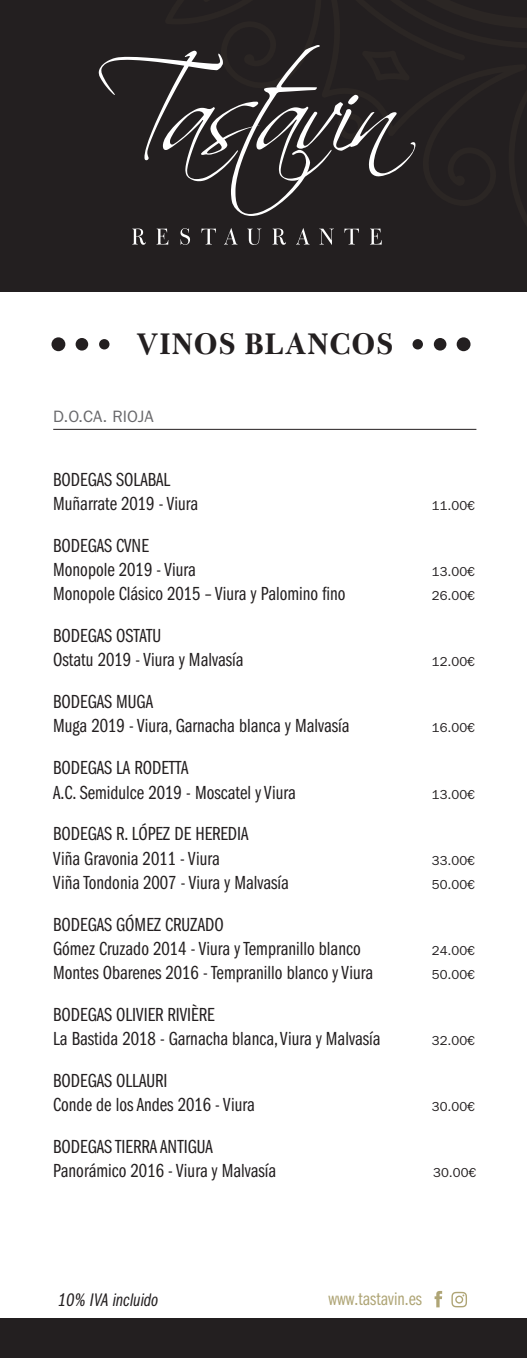
<style>
.page{position:relative;width:527px;height:1358px;background:#fff}
.page>*{position:absolute;margin:0;border:0;box-sizing:border-box;transform-origin:0 0}
.t1{font:33.25px "Bulmer MT Bold Display";letter-spacing:.05em;color:#231f20}
.t2{font:19.62px "ITC Franklin Gothic Std Bk Cp";color:#231f20}
.t3{font:18.88px "ITC Franklin Gothic Std Bk Cp";color:#afa576}
.t4{font:18.88px "ITC Franklin Gothic Std Bk Cp It";color:#231f20}
.t5{font:16.5px "ITC Franklin Gothic Std";color:#69696c}
.t6{font:13px "ITC Franklin Gothic Std";color:#231f20}
</style>
<div class="page">
<div style="left:0;top:1317px;width:526px;height:40px;background:#231f20"></div>
<svg style="left:434px;top:1291px;width:7px;height:16px"></svg>
<svg style="left:451px;top:1291px;width:15px;height:16px"></svg>
<div style="left:0;top:0;width:526px;height:291px;background:#231f20"></div>
<svg style="left:98px;top:45px;width:317px;height:171px"></svg>
<svg style="left:132px;top:228px;width:249px;height:17px"></svg>
<div style="left:99px;top:339px;width:10px;height:10px;background:#231f20;border-radius:50%"></div>
<div style="left:75px;top:338px;width:13px;height:12px;background:#231f20;border-radius:50%"></div>
<div style="left:51px;top:337px;width:14px;height:14px;background:#231f20;border-radius:50%"></div>
<div style="left:412px;top:339px;width:10px;height:10px;background:#231f20;border-radius:50%"></div>
<div style="left:433px;top:338px;width:13px;height:12px;background:#231f20;border-radius:50%"></div>
<div style="left:456px;top:337px;width:14px;height:14px;background:#231f20;border-radius:50%"></div>
<hr style="left:53px;top:429px;width:423px;height:1px;background:#231f20">
<p class="t1" style="left:137px;top:327px;width:257px">VINOS BLANCOS</p>
<p class="t5" style="left:53px;top:407px;width:102px">D.O.CA. RIOJA</p>
<p class="t2" style="left:53px;top:468px;width:118px">BODEGAS SOLABAL</p>
<p class="t2" style="left:53px;top:492px;width:146px">Muñarrate 2019 - Viura</p>
<p class="t6" style="left:431px;top:498px;width:45px">11.00€</p>
<p class="t2" style="left:53px;top:534px;width:97px">BODEGAS CVNE</p>
<p class="t2" style="left:53px;top:558px;width:144px">Monopole 2019 - Viura</p>
<p class="t6" style="left:431px;top:564px;width:45px">13.00€</p>
<p class="t2" style="left:53px;top:583px;width:293px">Monopole Clásico 2015 – Viura y Palomino fino</p>
<p class="t6" style="left:431px;top:588px;width:45px">26.00€</p>
<p class="t2" style="left:53px;top:625px;width:109px">BODEGAS OSTATU</p>
<p class="t2" style="left:53px;top:649px;width:191px">Ostatu 2019 - Viura y Malvasía</p>
<p class="t6" style="left:431px;top:654px;width:45px">12.00€</p>
<p class="t2" style="left:53px;top:691px;width:101px">BODEGAS MUGA</p>
<p class="t2" style="left:53px;top:715px;width:297px">Muga 2019 - Viura, Garnacha blanca y Malvasía</p>
<p class="t6" style="left:431px;top:720px;width:45px">16.00€</p>
<p class="t2" style="left:53px;top:757px;width:136px">BODEGAS LA RODETTA</p>
<p class="t2" style="left:53px;top:781px;width:244px">A.C. Semidulce 2019 - Moscatel y Viura</p>
<p class="t6" style="left:431px;top:786px;width:45px">13.00€</p>
<p class="t2" style="left:53px;top:823px;width:196px">BODEGAS R. LÓPEZ DE HEREDIA</p>
<p class="t2" style="left:53px;top:847px;width:168px">Viña Gravonia 2011 - Viura</p>
<p class="t6" style="left:431px;top:852px;width:45px">33.00€</p>
<p class="t2" style="left:53px;top:871px;width:237px">Viña Tondonia 2007 - Viura y Malvasía</p>
<p class="t6" style="left:431px;top:876px;width:45px">50.00€</p>
<p class="t2" style="left:53px;top:913px;width:172px">BODEGAS GÓMEZ CRUZADO</p>
<p class="t2" style="left:53px;top:937px;width:309px">Gómez Cruzado 2014 - Viura y Tempranillo blanco</p>
<p class="t6" style="left:431px;top:942px;width:45px">24.00€</p>
<p class="t2" style="left:53px;top:961px;width:321px">Montes Obarenes 2016 - Tempranillo blanco y Viura</p>
<p class="t6" style="left:431px;top:967px;width:45px">50.00€</p>
<p class="t2" style="left:53px;top:1003px;width:162px">BODEGAS OLIVIER RIVIÈRE</p>
<p class="t2" style="left:53px;top:1027px;width:328px">La Bastida 2018 - Garnacha blanca, Viura y Malvasía</p>
<p class="t6" style="left:431px;top:1033px;width:45px">32.00€</p>
<p class="t2" style="left:53px;top:1069px;width:116px">BODEGAS OLLAURI</p>
<p class="t2" style="left:53px;top:1093px;width:203px">Conde de los Andes 2016 - Viura</p>
<p class="t6" style="left:431px;top:1099px;width:45px">30.00€</p>
<p class="t2" style="left:53px;top:1135px;width:161px">BODEGAS TIERRA ANTIGUA</p>
<p class="t2" style="left:53px;top:1159px;width:224px">Panorámico 2016 - Viura y Malvasía</p>
<p class="t6" style="left:433px;top:1165px;width:45px">30.00€</p>
<p class="t4" style="left:58px;top:1289px;width:102px">10% IVA incluido</p>
<p class="t3" style="left:328px;top:1287px;width:95px">www.tastavin.es</p>
</div>
